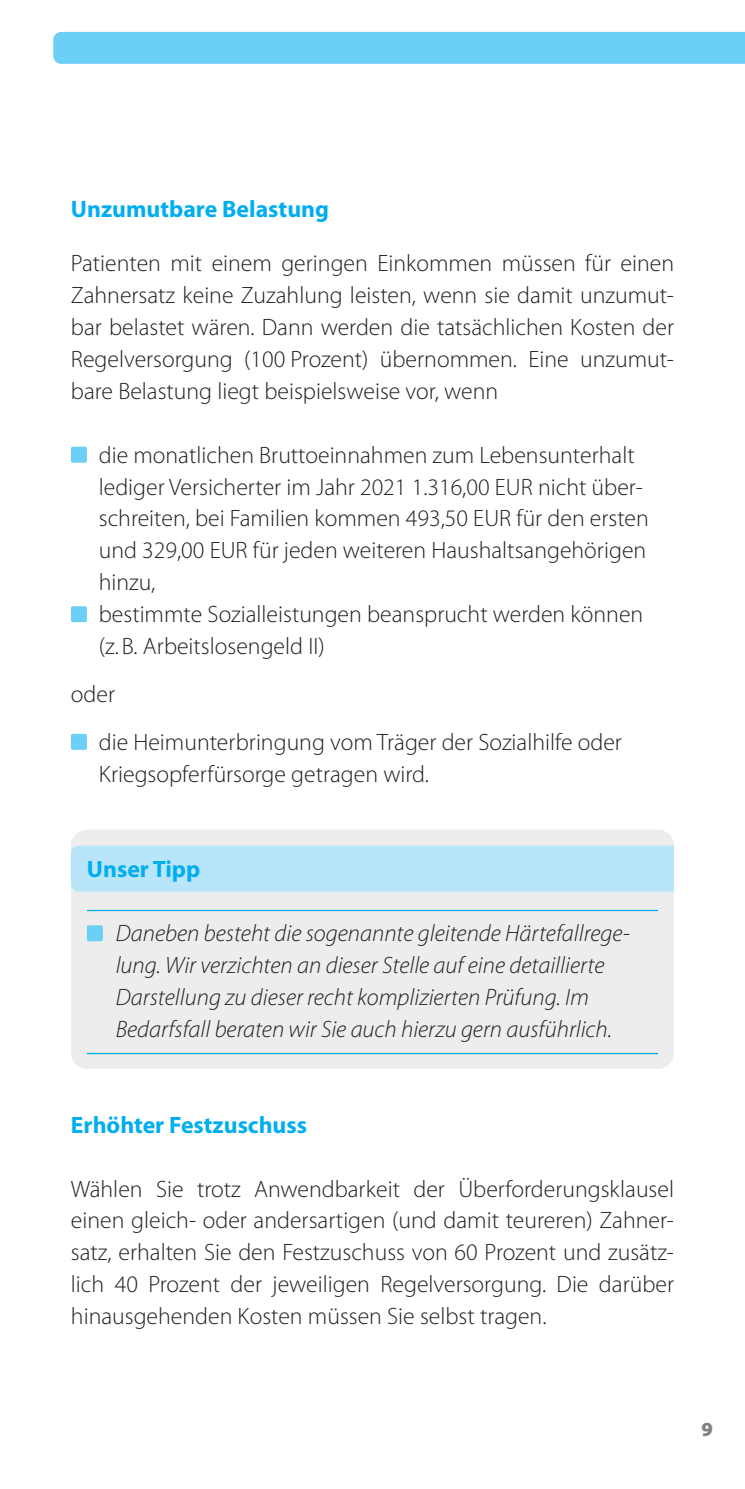
<style>
.page{position:relative;width:745px;height:1489px;background:#fff}
.page>*{position:absolute;margin:0;border:0;box-sizing:border-box;transform-origin:0 0}
.t1{font:300 23.75px/32px "Myriad Pro";color:#231f20;text-align:justify}
.t2{font:italic 300 23.75px/32px "Myriad Pro";color:#231f20}
.t3{font:700 23.75px "Myriad Pro";color:#00aeef}
.t4{font:900 20px "Myriad Pro";color:#808285}
</style>
<div class="page">
<div style="left:53px;top:32px;width:691px;height:32px;background:#6bcff6"></div>
<div style="left:71px;top:446px;width:16px;height:16px;background:#6bcff6;border-radius:2px"></div>
<div style="left:71px;top:606px;width:16px;height:16px;background:#6bcff6;border-radius:2px"></div>
<div style="left:71px;top:733px;width:16px;height:16px;background:#6bcff6;border-radius:2px"></div>
<div style="left:71px;top:829px;width:602px;height:239px;background:#ecedec;border-radius:16px"></div>
<div style="left:71px;top:845px;width:602px;height:46px;background:#b9e5fa"></div>
<hr style="left:87px;top:909px;width:570px;height:2px;background:#00aeef">
<hr style="left:87px;top:1052px;width:570px;height:2px;background:#00aeef">
<div style="left:87px;top:925px;width:16px;height:16px;background:#6bcff6;border-radius:2px"></div>
<p class="t3" style="left:71px;top:196px;width:259px">Unzumutbare Belastung</p>
<p class="t1" style="left:71px;top:248px;width:604px">Patienten mit einem geringen Einkommen müssen für einen Zahnersatz keine Zuzahlung leisten, wenn sie damit unzumut&shy;bar belastet wären. Dann werden die tatsächlichen Kosten der Regelversorgung (100 Prozent) übernommen. Eine unzumut&shy;bare Belastung liegt beispielsweise vor, wenn</p>
<p class="t1" style="left:99px;top:439px;width:551px;text-align:left">die monatlichen Bruttoeinnahmen zum Lebensunterhalt lediger Versicherter im Jahr 2021 1.316,00 EUR nicht über&shy;schreiten, bei Familien kommen 493,50 EUR für den ersten und 329,00 EUR für jeden weiteren Haushaltsangehörigen hinzu,<br>bestimmte Sozialleistungen beansprucht werden können (z.B. Arbeitslosengeld II)</p>
<p class="t1" style="left:99px;top:670px;width:524px;line-height:47.8px;text-indent:-28px">oder<br>die Heimunterbringung vom Träger der Sozialhilfe oder</p>
<p class="t1" style="left:99px;top:758px;width:331px">Kriegsopferfürsorge getragen wird.</p>
<p class="t3" style="left:87px;top:856px;width:115px">Unser Tipp</p>
<p class="t2" style="left:116px;top:917px;width:515px">Daneben besteht die sogenannte gleitende Härtefallrege&shy;lung. Wir verzichten an dieser Stelle auf eine detaillierte Darstellung zu dieser recht komplizierten Prüfung. Im Bedarfsfall beraten wir Sie auch hierzu gern ausführlich.</p>
<p class="t3" style="left:71px;top:1111px;width:237px">Erhöhter Festzuschuss</p>
<p class="t1" style="left:71px;top:1172px;width:604px">Wählen Sie trotz Anwendbarkeit der Überforderungsklausel einen gleich- oder andersartigen (und damit teureren) Zahner&shy;satz, erhalten Sie den Festzuschuss von 60 Prozent und zusätz&shy;lich 40 Prozent der jeweiligen Regelversorgung. Die darüber hinausgehenden Kosten müssen Sie selbst tragen.</p>
<p class="t4" style="left:701px;top:1417px;width:13px">9</p>
</div>
